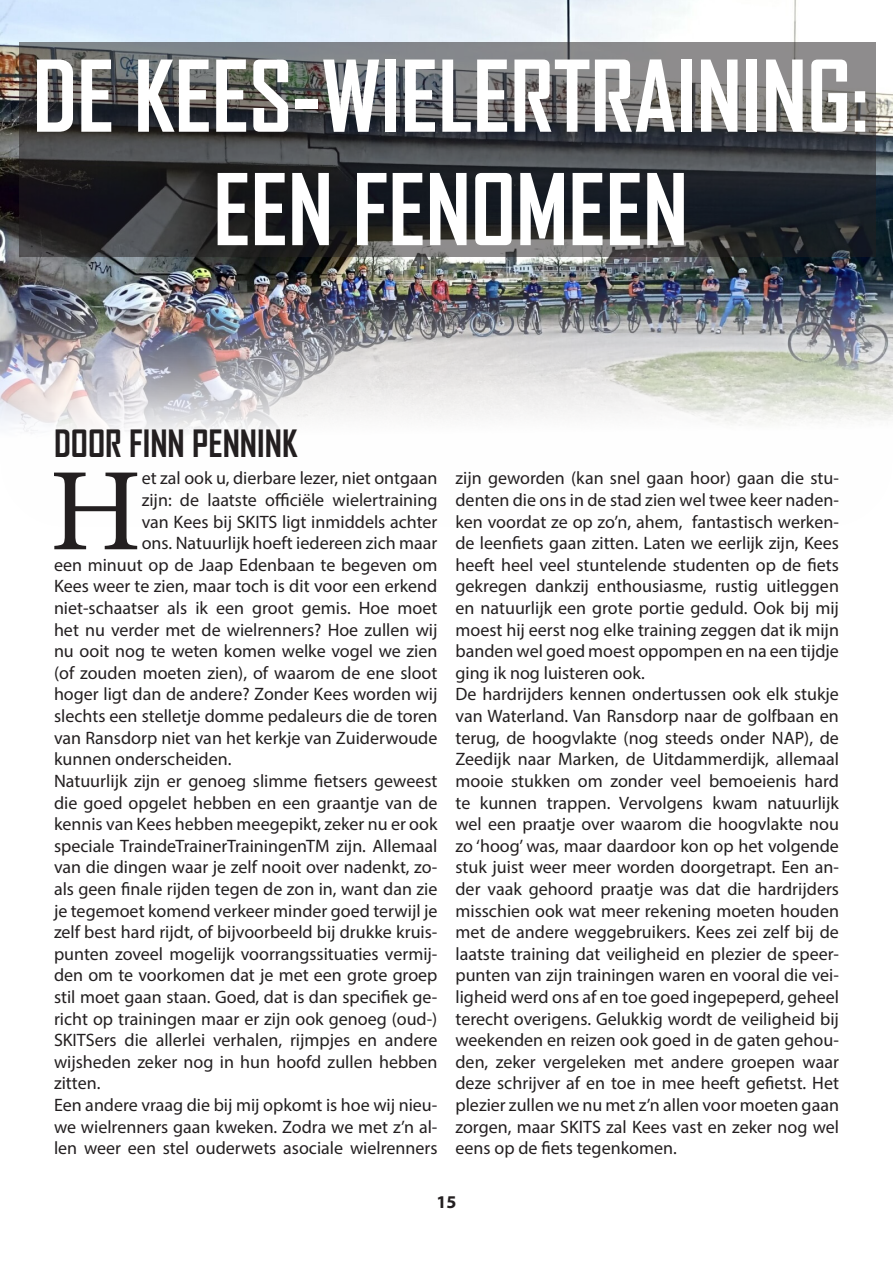
<style>
.page{position:relative;width:893px;height:1263px;background:#fff}
.page>*{position:absolute;margin:0;border:0;box-sizing:border-box;transform-origin:0 0}
.t1{font:116.1px "Adobe Hebrew";color:#231f20}
.t2{font:700 94.5px "Agency FB";color:#fff}
.t3{font:700 36px "Agency FB";color:#231f20}
.t4{font:18px/21.6px "Myriad Pro";color:#231f20;text-align:justify}
.t5{font:700 18px "Myriad Pro";color:#231f20}
</style>
<div class="page">
<img style="left:0;top:0;width:893px;height:434px">
<svg style="left:19px;top:43px;width:857px;height:214px;background:#444648"></svg>
<p class="t2" style="left:33px;top:38px;width:837px">DE KEES-WIELERTRAINING:</p>
<p class="t2" style="left:213px;top:151px;width:476px">EEN FENOMEEN</p>
<p class="t3" style="left:54px;top:421px;width:245px">DOOR FINN PENNINK</p>
<p class="t1" style="left:49px;top:441px;width:94px">H</p>
<p class="t4" style="left:142px;top:467px;width:297px">et zal ook u, dierbare lezer, niet ontgaan</p>
<p class="t4" style="left:142px;top:489px;width:297px">zijn: de laatste officiële wielertraining</p>
<p class="t4" style="left:142px;top:510px;width:297px">van Kees bij SKITS ligt inmiddels achter</p>
<p class="t4" style="left:142px;top:532px;width:297px">ons. Natuurlijk hoeft iedereen zich maar</p>
<p class="t4" style="left:54px;top:554px;width:385px">een minuut op de Jaap Edenbaan te begeven om</p>
<p class="t4" style="left:54px;top:575px;width:385px">Kees weer te zien, maar toch is dit voor een erkend</p>
<p class="t4" style="left:54px;top:597px;width:385px">niet-schaatser als ik een groot gemis. Hoe moet</p>
<p class="t4" style="left:54px;top:618px;width:385px">het nu verder met de wielrenners? Hoe zullen wij</p>
<p class="t4" style="left:54px;top:640px;width:385px">nu ooit nog te weten komen welke vogel we zien</p>
<p class="t4" style="left:54px;top:662px;width:385px">(of zouden moeten zien), of waarom de ene sloot</p>
<p class="t4" style="left:54px;top:683px;width:385px">hoger ligt dan de andere? Zonder Kees worden wij</p>
<p class="t4" style="left:54px;top:705px;width:385px">slechts een stelletje domme pedaleurs die de toren</p>
<p class="t4" style="left:54px;top:726px;width:385px">van Ransdorp niet van het kerkje van Zuiderwoude</p>
<p class="t4" style="left:54px;top:748px;width:179px">kunnen onderscheiden.</p>
<p class="t4" style="left:54px;top:770px;width:385px">Natuurlijk zijn er genoeg slimme fietsers geweest die goed opgelet hebben en een graantje van de kennis van Kees hebben meegepikt, zeker nu er ook speciale TraindeTrainerTrainingenTM zijn. Allemaal van die dingen waar je zelf nooit over nadenkt, zo&shy;als geen finale rijden tegen de zon in, want dan zie je tegemoet komend verkeer minder goed terwijl je zelf best hard rijdt, of bijvoorbeeld bij drukke kruis&shy;punten zoveel mogelijk voorrangssituaties vermij&shy;den om te voorkomen dat je met een grote groep stil moet gaan staan. Goed, dat is dan specifiek ge&shy;richt op trainingen maar er zijn ook genoeg (oud-)<br>SKITSers die allerlei verhalen, rijmpjes en andere wijsheden zeker nog in hun hoofd zullen hebben zitten.</p>
<p class="t4" style="left:54px;top:1094px;width:385px">Een andere vraag die bij mij opkomt is hoe wij nieu&shy;we wielrenners gaan kweken. Zodra we met z’n al&shy;len weer een stel ouderwets asociale wielrenners</p>
<p class="t4" style="left:455px;top:467px;width:385px">zijn geworden (kan snel gaan hoor) gaan die stu&shy;denten die ons in de stad zien wel twee keer naden&shy;ken voordat ze op zo’n, ahem, fantastisch werken&shy;de leenfiets gaan zitten. Laten we eerlijk zijn, Kees heeft heel veel stuntelende studenten op de fiets gekregen dankzij enthousiasme, rustig uitleggen en natuurlijk een grote portie geduld. Ook bij mij moest hij eerst nog elke training zeggen dat ik mijn banden wel goed moest oppompen en na een tijdje ging ik nog luisteren ook.</p>
<p class="t4" style="left:455px;top:683px;width:385px">De hardrijders kennen ondertussen ook elk stukje van Waterland. Van Ransdorp naar de golfbaan en terug, de hoogvlakte (nog steeds onder NAP), de Zeedijk naar Marken, de Uitdammerdijk, allemaal mooie stukken om zonder veel bemoeienis hard te kunnen trappen. Vervolgens kwam natuurlijk wel een praatje over waarom die hoogvlakte nou zo ‘hoog’ was, maar daardoor kon op het volgende stuk juist weer meer worden doorgetrapt. Een an&shy;der vaak gehoord praatje was dat die hardrijders misschien ook wat meer rekening moeten houden met de andere weggebruikers. Kees zei zelf bij de laatste training dat veiligheid en plezier de speer&shy;punten van zijn trainingen waren en vooral die vei&shy;ligheid werd ons af en toe goed ingepeperd, geheel terecht overigens. Gelukkig wordt de veiligheid bij weekenden en reizen ook goed in de gaten gehou&shy;den, zeker vergeleken met andere groepen waar deze schrijver af en toe in mee heeft gefietst. Het plezier zullen we nu met z’n allen voor moeten gaan zorgen, maar SKITS zal Kees vast en zeker nog wel eens op de fiets tegenkomen.</p>
<p class="t5" style="left:436px;top:1191px;width:21px">15</p>
</div>
